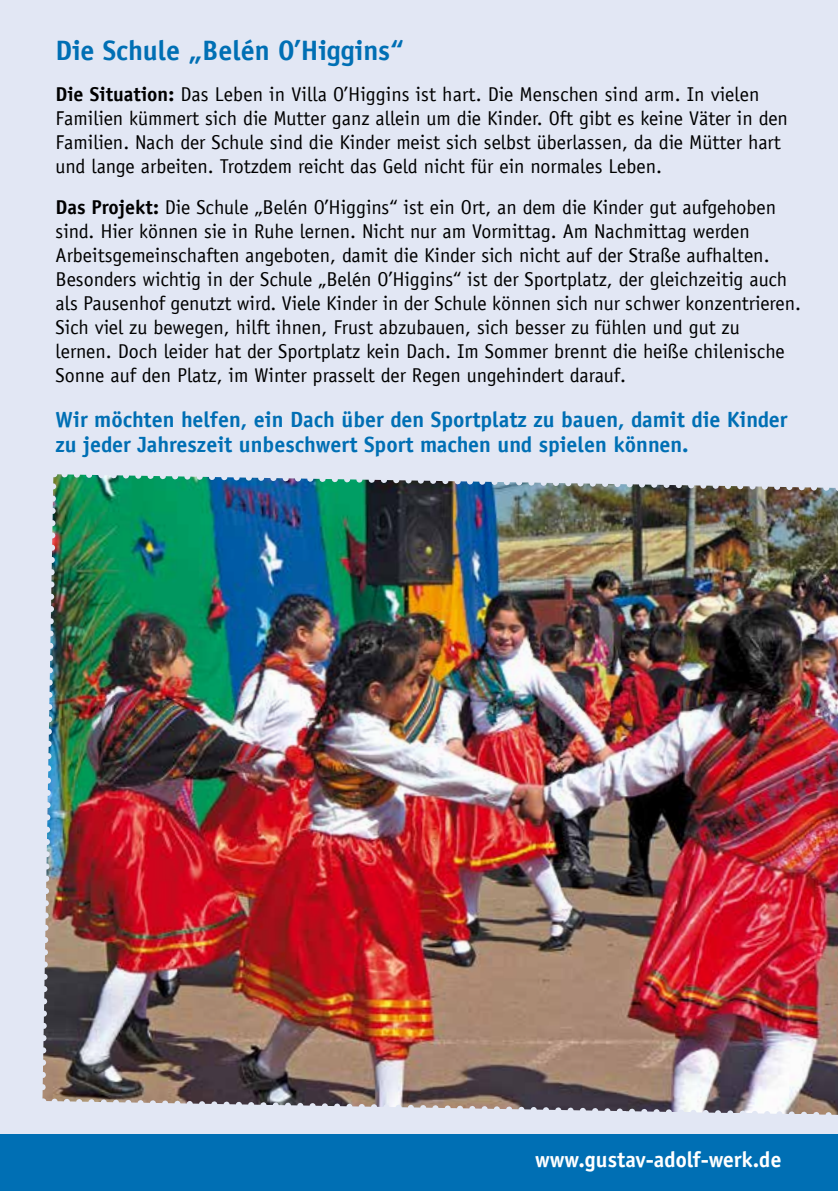
<style>
.page{position:relative;width:838px;height:1191px;background:#fff}
.page>*{position:absolute;margin:0;border:0;box-sizing:border-box;transform-origin:0 0}
.t1{font:700 28px "Officina Sans LT";color:#006fb4}
.t2{font:700 22px/25px "Officina Sans LT";color:#006fb4}
.t3{font:700 22px "Officina San ITC";color:#fff}
.t4{font:20px/24px "Officina Sans LT";color:#000}
.s1{font-weight:700}
</style>
<div class="page">
<div style="left:0;top:0;width:838px;height:1141px;background:#e2e7f4"></div>
<div style="left:0;top:1134px;width:838px;height:57px;background:#006fb4"></div>
<img style="left:42px;top:474px;width:796px;height:641px">
<h1 class="t1" style="left:56px;top:33px;width:350px">Die Schule „Belén O’Higgins“</h1>
<p class="t4" style="left:56px;top:82px;width:734px"><span class="s1">Die Situation:</span> Das Leben in Villa O’Higgins ist hart. Die Menschen sind arm. In vielen Familien kümmert sich die Mutter ganz allein um die Kinder. Oft gibt es keine Väter in den Familien. Nach der Schule sind die Kinder meist sich selbst überlassen, da die Mütter hart und lange arbeiten. Trotzdem reicht das Geld nicht für ein normales Leben.</p>
<p class="t4" style="left:56px;top:195px;width:747px"><span class="s1">Das Projekt:</span> Die Schule „Belén O’Higgins“ ist ein Ort, an dem die Kinder gut aufgehoben sind. Hier können sie in Ruhe lernen. Nicht nur am Vormittag. Am Nachmittag werden Arbeitsgemeinschaften angeboten, damit die Kinder sich nicht auf der Straße aufhalten.<br>Besonders wichtig in der Schule „Belén O’Higgins“ ist der Sportplatz, der gleichzeitig auch als Pausenhof genutzt wird. Viele Kinder in der Schule können sich nur schwer konzentrieren.<br>Sich viel zu bewegen, hilft ihnen, Frust abzubauen, sich besser zu fühlen und gut zu<br>lernen. Doch leider hat der Sportplatz kein Dach. Im Sommer brennt die heiße chilenische Sonne auf den Platz, im Winter prasselt der Regen ungehindert darauf.</p>
<p class="t2" style="left:56px;top:407px;width:734px">Wir möchten helfen, ein Dach über den Sportplatz zu bauen, damit die Kinder zu jeder Jahreszeit unbeschwert Sport machen und spielen können.</p>
<p class="t3" style="left:535px;top:1146px;width:248px">www.gustav-adolf-werk.de</p>
</div>
